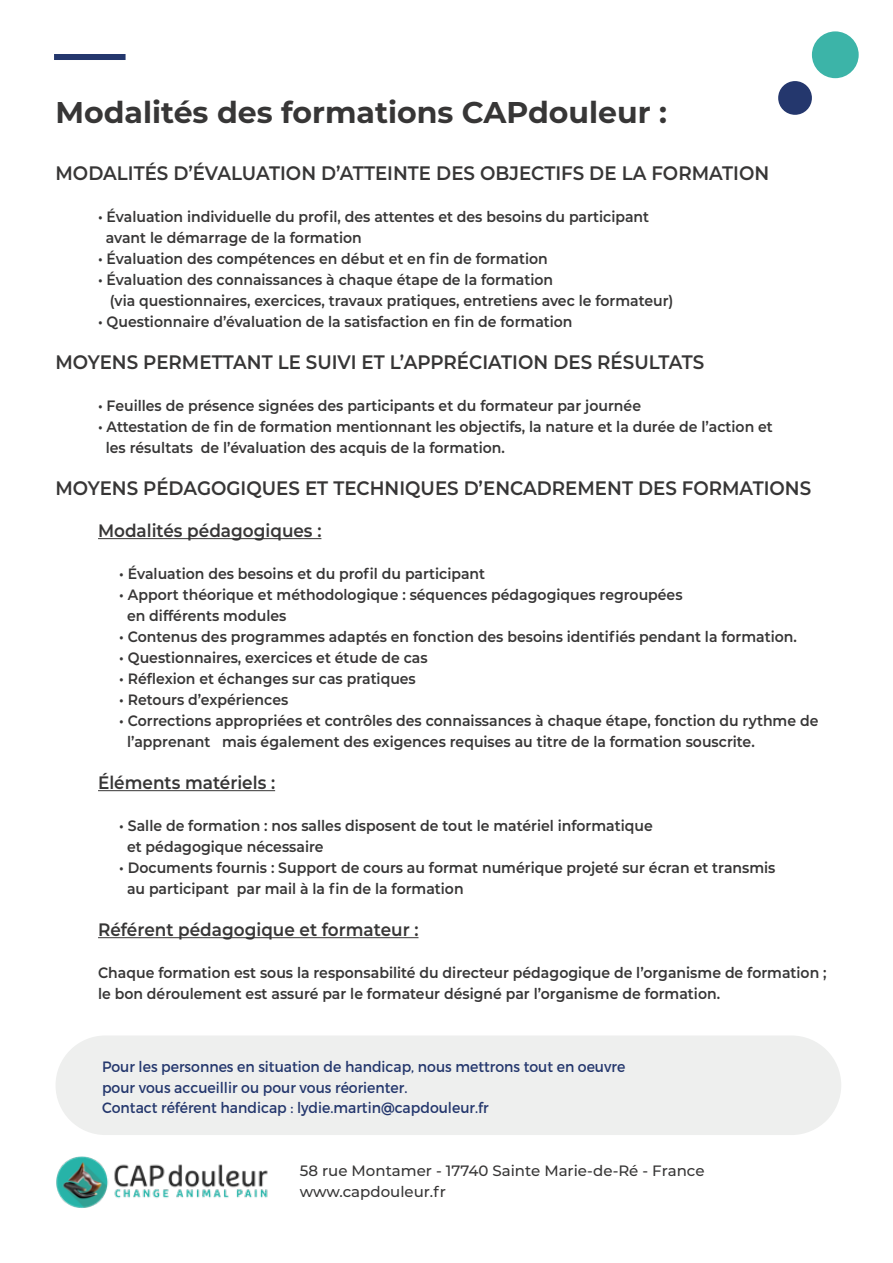
<style>
.page{position:relative;width:893px;height:1263px;background:#fff}
.page>*{position:absolute;margin:0;border:0;box-sizing:border-box;transform-origin:0 0}
.t1{font:700 30px "Montserrat";color:#373636}
.t2{font:600 19.5px "Montserrat";color:#373636;scale:.94 1}
.t3{font:600 18px "Montserrat";color:#373636;scale:.94 1}
.t4{font:600 15px/21px "Montserrat";color:#373636;scale:.94 1}
.t5{font:15px/20.7px "Montserrat";color:#24376d;scale:.94 1}
.t6{font:500 15px/21px "Montserrat";color:#373636}
</style>
<div class="page">
<hr style="left:98px;top:538px;width:223px;height:1px;background:#373636">
<hr style="left:98px;top:790px;width:177px;height:1px;background:#373636">
<hr style="left:98px;top:937px;width:320px;height:1px;background:#373636">
<div style="left:54px;top:54px;width:72px;height:6px;background:#24376d"></div>
<div style="left:56px;top:1035px;width:785px;height:100px;background:#eeefee;border-radius:50px"></div>
<img style="left:56px;top:1156px;width:212px;height:52px">
<div style="left:812px;top:31px;width:47px;height:47px;background:#3cb4a8;border-radius:50%"></div>
<div style="left:778px;top:81px;width:34px;height:34px;background:#24376d;border-radius:50%"></div>
<h1 class="t1" style="left:56px;top:91px;width:613px">Modalités des formations CAPdouleur :</h1>
<h2 class="t2" style="left:56px;top:159px;width:761px">MODALITÉS D’ÉVALUATION D’ATTEINTE DES OBJECTIFS DE LA FORMATION</h2>
<p class="t4" style="left:106px;top:205px;width:579px;text-indent:-8px">• Évaluation individuelle du profil, des attentes et des besoins du participant avant le démarrage de la formation</p>
<p class="t4" style="left:98px;top:247px;width:480px">• Évaluation des compétences en début et en fin de formation</p>
<p class="t4" style="left:110px;top:268px;width:601px;text-indent:-12px">• Évaluation des connaissances à chaque étape de la formation<br>(via questionnaires, exercices, travaux pratiques, entretiens avec le formateur)</p>
<p class="t4" style="left:98px;top:310px;width:506px">• Questionnaire d’évaluation de la satisfaction en fin de formation</p>
<h2 class="t2" style="left:56px;top:348px;width:692px">MOYENS PERMETTANT LE SUIVI ET L’APPRÉCIATION DES RÉSULTATS</h2>
<p class="t4" style="left:98px;top:394px;width:579px">• Feuilles de présence signées des participants et du formateur par journée</p>
<p class="t4" style="left:106px;top:415px;width:711px;text-indent:-8px">• Attestation de fin de formation mentionnant les objectifs, la nature et la durée de l’action et les résultats de l’évaluation des acquis de la formation.</p>
<h2 class="t2" style="left:56px;top:474px;width:805px">MOYENS PÉDAGOGIQUES ET TECHNIQUES D’ENCADREMENT DES FORMATIONS</h2>
<p class="t3" style="left:98px;top:518px;width:239px">Modalités pédagogiques :</p>
<p class="t4" style="left:119px;top:562px;width:391px">• Évaluation des besoins et du profil du participant</p>
<p class="t4" style="left:127px;top:583px;width:592px;text-indent:-8px">• Apport théorique et méthodologique : séquences pédagogiques regroupées en différents modules</p>
<p class="t4" style="left:119px;top:625px;width:722px">• Contenus des programmes adaptés en fonction des besoins identifiés pendant la formation.</p>
<p class="t4" style="left:119px;top:646px;width:329px">• Questionnaires, exercices et étude de cas</p>
<p class="t4" style="left:119px;top:667px;width:317px">• Réflexion et échanges sur cas pratiques</p>
<p class="t4" style="left:119px;top:688px;width:181px">• Retours d’expériences</p>
<p class="t4" style="left:127px;top:709px;width:737px;text-indent:-8px">• Corrections appropriées et contrôles des connaissances à chaque étape, fonction du rythme de l’apprenant mais également des exigences requises au titre de la formation souscrite.</p>
<p class="t3" style="left:98px;top:770px;width:190px">Éléments matériels :</p>
<p class="t4" style="left:127px;top:814px;width:561px;text-indent:-8px">• Salle de formation : nos salles disposent de tout le matériel informatique et pédagogique nécessaire</p>
<p class="t4" style="left:127px;top:856px;width:691px;text-indent:-8px">• Documents fournis : Support de cours au format numérique projeté sur écran et transmis au participant par mail à la fin de la formation</p>
<p class="t3" style="left:98px;top:917px;width:342px">Référent pédagogique et formateur :</p>
<p class="t4" style="left:98px;top:961px;width:776px">Chaque formation est sous la responsabilité du directeur pédagogique de l’organisme de formation ; le bon déroulement est assuré par le formateur désigné par l’organisme de formation.</p>
<p class="t5" style="left:102px;top:1056px;width:558px">Pour les personnes en situation de handicap, nous mettrons tout en oeuvre pour vous accueillir ou pour vous réorienter.<br>Contact référent handicap : lydie.martin@capdouleur.fr</p>
<p class="t6" style="left:300px;top:1160px;width:406px">58 rue Montamer - 17740 Sainte Marie-de-Ré - France www.capdouleur.fr</p>
</div>
